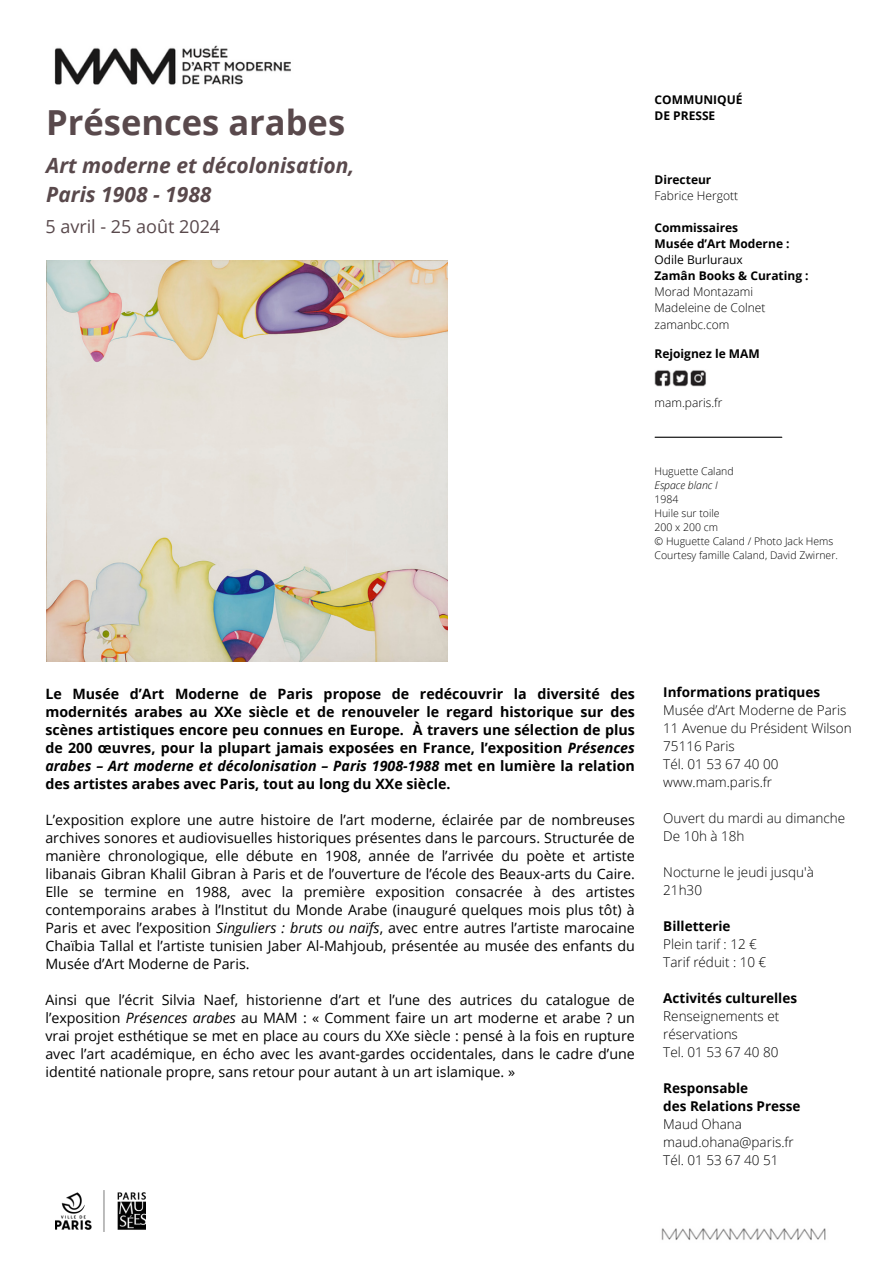
<style>
.page{position:relative;width:894px;height:1264px;background:#fff}
.page>*{position:absolute;margin:0;border:0;box-sizing:border-box;transform-origin:0 0}
.t1{font:700 34.5px "Open Sans";color:#59494c}
.t2{font:italic 700 21px/29.2px "Open Sans";color:#59494c}
.t3{font:18px "Open Sans";color:#59494c}
.t4{font:14.25px/18px "Open Sans";color:#000;text-align:justify}
.t5{font:700 14.25px/18px "Open Sans";color:#000;text-align:justify}
.t6{font:300 13.5px/18px "Open Sans";color:#000}
.t7{font:700 13.5px "Open Sans";color:#000}
.t8{font:700 12px/16px "Open Sans";color:#000}
.t9{font:300 12px "Open Sans";color:#000}
.t10{font:12px "Open Sans";color:#000}
.t11{font:300 10.5px/14px "Open Sans";color:#000}
.t12{font:italic 300 10.5px "Open Sans";color:#000}
.s1{font-style:italic}
.s2{font-weight:700}
</style>
<div class="page">
<img style="left:54px;top:45px;width:237px;height:40px">
<hr style="left:655px;top:436px;width:126px;height:2px;background:#000">
<img style="left:654px;top:370px;width:52px;height:16px">
<img style="left:661px;top:1228px;width:165px;height:12px">
<img style="left:56px;top:1190px;width:90px;height:41px">
<img style="left:46px;top:260px;width:401px;height:401px">
<h5 class="t1" style="left:46px;top:98px;width:300px">Présences arabes</h5>
<p class="t2" style="left:46px;top:150px;width:309px">Art moderne et décolonisation,<br>Paris 1908 - 1988</p>
<h5 class="t3" style="left:45px;top:214px;width:176px">5 avril - 25 août 2024</h5>
<p class="t8" style="left:654px;top:92px;width:89px">COMMUNIQUÉ<br>DE PRESSE</p>
<p class="t8" style="left:654px;top:172px;width:58px">Directeur</p>
<p class="t9" style="left:654px;top:188px;width:85px">Fabrice Hergott</p>
<p class="t8" style="left:654px;top:220px;width:85px">Commissaires</p>
<p class="t8" style="left:654px;top:236px;width:136px">Musée d’Art Moderne :</p>
<p class="t10" style="left:654px;top:252px;width:90px">Odile Burluraux</p>
<p class="t8" style="left:654px;top:268px;width:156px">Zamân Books &amp; Curating :</p>
<p class="t9" style="left:654px;top:284px;width:100px">Morad Montazami</p>
<p class="t9" style="left:654px;top:300px;width:112px">Madeleine de Colnet</p>
<p class="t9" style="left:654px;top:316px;width:76px">zamanbc.com</p>
<h1 class="t8" style="left:654px;top:346px;width:107px">Rejoignez le MAM</h1>
<h2 class="t9" style="left:654px;top:393px;width:69px">mam.paris.fr</h2>
<h5 class="t11" style="left:654px;top:464px;width:81px">Huguette Caland</h5>
<h5 class="t12" style="left:654px;top:477px;width:65px">Espace blanc I</h5>
<h5 class="t11" style="left:654px;top:492px;width:25px">1984</h5>
<h5 class="t11" style="left:654px;top:506px;width:66px">Huile sur toile</h5>
<h5 class="t11" style="left:654px;top:520px;width:65px">200 x 200 cm</h5>
<h5 class="t11" style="left:654px;top:534px;width:185px">© Huguette Caland / Photo Jack Hems<br>Courtesy famille Caland, David Zwirner.</h5>
<p class="t5" style="left:45px;top:684px;width:591px">Le Musée d’Art Moderne de Paris propose de redécouvrir la diversité des modernités arabes au XXe siècle et de renouveler le regard historique sur des scènes artistiques encore peu connues en Europe. À travers une sélection de plus de 200 œuvres, pour la plupart jamais exposées en France, l’exposition <span class="s1">Présences arabes – Art moderne et décolonisation – Paris 1908-1988</span> met en lumière la relation des artistes arabes avec Paris, tout au long du XXe siècle.</p>
<p class="t4" style="left:45px;top:810px;width:591px">L’exposition explore une autre histoire de l’art moderne, éclairée par de nombreuses archives sonores et audiovisuelles historiques présentes dans le parcours. Structurée de manière chronologique, elle débute en 1908, année de l’arrivée du poète et artiste libanais Gibran Khalil Gibran à Paris et de l’ouverture de l’école des Beaux-arts du Caire.<br>Elle se termine en 1988, avec la première exposition consacrée à des artistes contemporains arabes à l’Institut du Monde Arabe (inauguré quelques mois plus tôt) à Paris et avec l’exposition <span class="s1">Singuliers : bruts ou naïfs</span>, avec entre autres l’artiste marocaine Chaïbia Tallal et l’artiste tunisien Jaber Al-Mahjoub, présentée au musée des enfants du Musée d’Art Moderne de Paris.</p>
<p class="t4" style="left:45px;top:990px;width:591px">Ainsi que l’écrit Silvia Naef, historienne d’art et l’une des autrices du catalogue de l’exposition <span class="s1">Présences arabes</span> au MAM : « Comment faire un art moderne et arabe ? un vrai projet esthétique se met en place au cours du XXe siècle : pensé à la fois en rupture avec l’art académique, en écho avec les avant-gardes occidentales, dans le cadre d’une identité nationale propre, sans retour pour autant à un art islamique. »</p>
<p class="t6" style="left:663px;top:682px;width:190px"><span class="s2">Informations pratiques<br></span>Musée d’Art Moderne de Paris<br>11 Avenue du Président Wilson<br>75116 Paris<br>Tél. 01 53 67 40 00</p>
<p class="t6" style="left:663px;top:772px;width:110px">www.mam.paris.fr</p>
<p class="t6" style="left:663px;top:808px;width:183px">Ouvert du mardi au dimanche<br>De 10h à 18h</p>
<p class="t6" style="left:663px;top:862px;width:152px">Nocturne le jeudi jusqu'à<br>21h30</p>
<p class="t7" style="left:663px;top:916px;width:69px">Billetterie</p>
<p class="t6" style="left:663px;top:934px;width:105px">Plein tarif : 12 €<br>Tarif réduit : 10 €</p>
<p class="t7" style="left:663px;top:988px;width:135px">Activités culturelles</p>
<p class="t6" style="left:663px;top:1006px;width:118px">Renseignements et réservations<br>Tel. 01 53 67 40 80</p>
<p class="t7" style="left:663px;top:1078px;width:86px">Responsable</p>
<h4 class="t6" style="left:663px;top:1096px;width:139px"><span class="s2">des Relations Presse<br></span>Maud Ohana maud.ohana@paris.fr<br>Tél. 01 53 67 40 51</h4>
</div>
